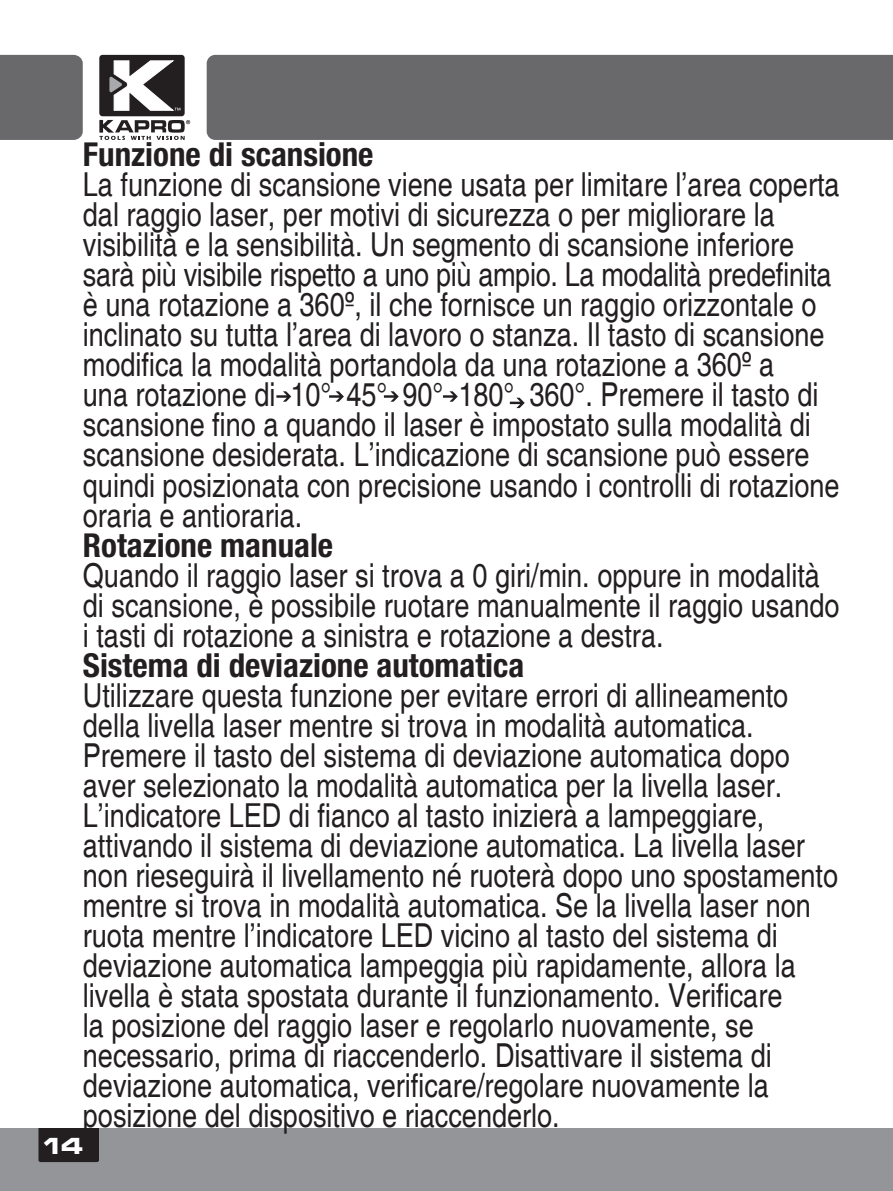
<style>
.page{position:relative;width:893px;height:1191px;background:#fff}
.page>*{position:absolute;margin:0;border:0;box-sizing:border-box;transform-origin:0 0}
.t1{font:condensed 33px/30px "Helvetica";color:#231f20}
.t2{font:700 condensed 33px "Helvetica Neue";color:#231f20}
.t3{font:24px "Microgramma D Bold Exte";color:#fff}
</style>
<div class="page">
<div style="left:0;top:1128px;width:893px;height:63px;background:#939598"></div>
<div style="left:38px;top:1128px;width:61px;height:34px;background:#231f20"></div>
<div style="left:99px;top:55px;width:86px;height:61px;background:#231f20;border-radius:3px"></div>
<svg style="left:99px;top:120px;width:91px;height:20px"></svg>
<svg style="left:109px;top:61px;width:71px;height:49px"></svg>
<div style="left:0;top:55px;width:83px;height:85px;background:#69696c"></div>
<div style="left:207px;top:55px;width:686px;height:85px;background:#69696c"></div>
<svg style="left:276px;top:391px;width:15px;height:11px"></svg>
<svg style="left:329px;top:391px;width:15px;height:11px"></svg>
<svg style="left:384px;top:391px;width:15px;height:11px"></svg>
<svg style="left:443px;top:391px;width:15px;height:11px"></svg>
<svg style="left:510px;top:398px;width:15px;height:10px"></svg>
<p class="t2" style="left:83px;top:135px;width:292px">Funzione di scansione</p>
<p class="t1" style="left:83px;top:170px;width:758px">La funzione di scansione viene usata per limitare l’area coperta dal raggio laser, per motivi di sicurezza o per migliorare la visibilità e la sensibilità. Un segmento di scansione inferiore sarà più visibile rispetto a uno più ampio. La modalità predefinita è una rotazione a 360º, il che fornisce un raggio orizzontale o inclinato su tutta l’area di lavoro o stanza. Il tasto di scansione modifica la modalità portandola da una rotazione a 360º a<br>una rotazione di 10° 45° 90° 180° 360°. Premere il tasto di scansione fino a quando il laser è impostato sulla modalità di scansione desiderata. L’indicazione di scansione può essere quindi posizionata con precisione usando i controlli di rotazione oraria e antioraria.</p>
<p class="t2" style="left:83px;top:525px;width:252px">Rotazione manuale</p>
<p class="t1" style="left:83px;top:560px;width:758px">Quando il raggio laser si trova a 0 giri/min. oppure in modalità di scansione, è possibile ruotare manualmente il raggio usando i tasti di rotazione a sinistra e rotazione a destra.</p>
<p class="t2" style="left:83px;top:645px;width:443px">Sistema di deviazione automatica</p>
<p class="t1" style="left:83px;top:680px;width:757px">Utilizzare questa funzione per evitare errori di allineamento della livella laser mentre si trova in modalità automatica.<br>Premere il tasto del sistema di deviazione automatica dopo aver selezionato la modalità automatica per la livella laser.<br>L’indicatore LED di fianco al tasto inizierà a lampeggiare, attivando il sistema di deviazione automatica. La livella laser non rieseguirà il livellamento né ruoterà dopo uno spostamento mentre si trova in modalità automatica. Se la livella laser non ruota mentre l’indicatore LED vicino al tasto del sistema di deviazione automatica lampeggia più rapidamente, allora la livella è stata spostata durante il funzionamento. Verificare<br>la posizione del raggio laser e regolarlo nuovamente, se necessario, prima di riaccenderlo. Disattivare il sistema di deviazione automatica, verificare/regolare nuovamente la posizione del dispositivo e riaccenderlo.</p>
<p class="t3" style="left:42px;top:1129px;width:43px">14</p>
</div>
